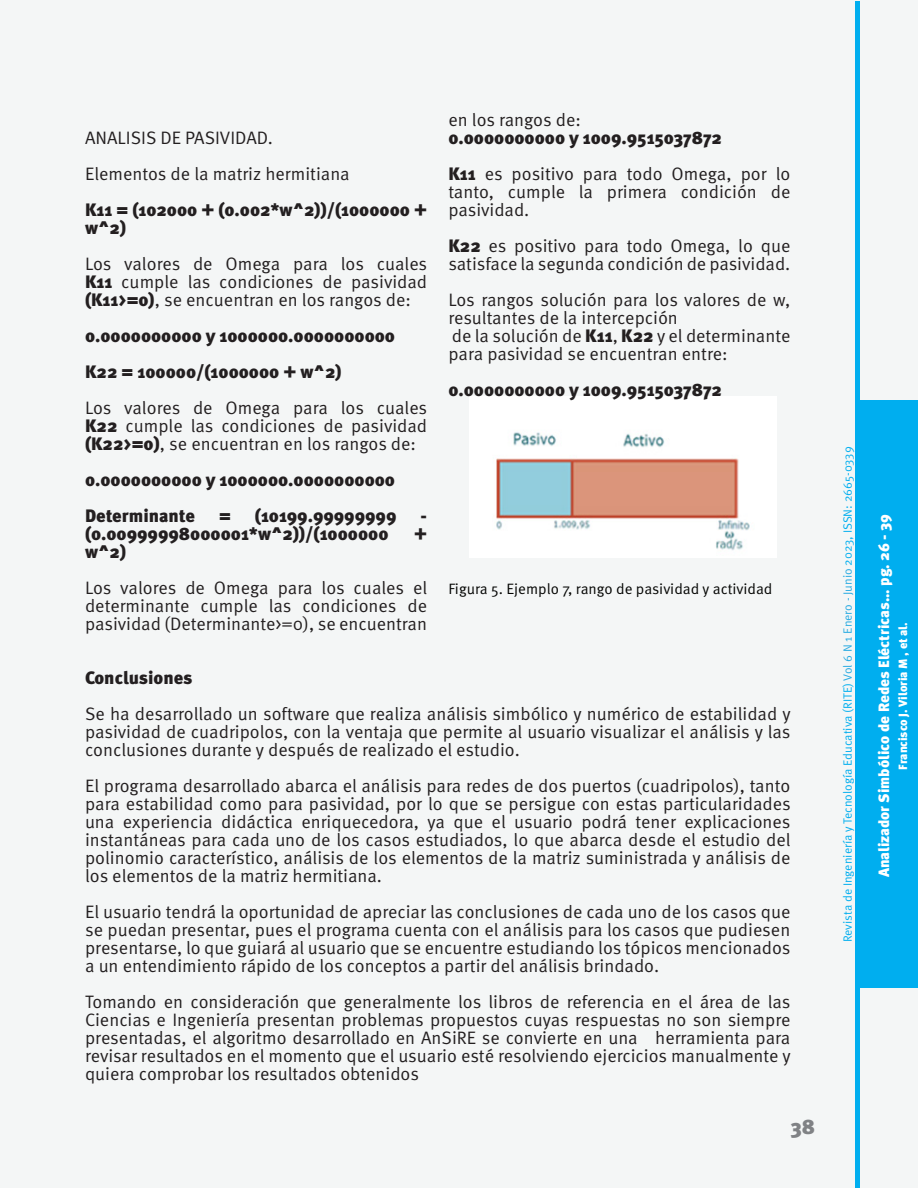
<style>
.page{position:relative;width:918px;height:1188px;background:#f4f6f6}
.page>*{position:absolute;margin:0;border:0;box-sizing:border-box;transform-origin:0 0}
.t1{font:900 21px "Meta Pro";color:#808285}
.txt{font:18px/18px "Meta Pro";color:#231f20;text-align:justify}
.txt-2{font:900 18px/18px "Meta Pro";color:#231f20}
.t2{font:900 15px "Meta Pro";color:#fff}
.Pie_Imagen{font:15px "Meta Pro";color:#040503}
.t3{font:12px "Meta Pro";color:#00aeef}
.t4{font:900 12px "Meta Pro";letter-spacing:-.005em;color:#fff}
.s1{font-weight:900}
.s2{color:#29abe2}
</style>
<div class="page">
<div style="left:859px;top:400px;width:59px;height:588px;background:#00aeef"></div>
<hr style="left:855px;top:2px;width:4px;height:1186px;background:#00aeef">
<img style="left:470px;top:397px;width:307px;height:161px">
<p class="txt" style="left:85px;top:129px;width:190px">ANALISIS DE PASIVIDAD.</p>
<p class="txt" style="left:85px;top:165px;width:266px">Elementos de la matriz hermitiana</p>
<p class="txt-2" style="left:85px;top:201px;width:344px">K11 = (102000 + (0.002*w^2))/(1000000 + w^2)</p>
<p class="txt" style="left:85px;top:255px;width:344px">Los valores de Omega para los cuales <span class="s1">K11</span> cumple las condiciones de pasividad <span class="s1">(K11&gt;=0)</span>, se encuentran en los rangos de:</p>
<p class="txt-2" style="left:85px;top:327px;width:312px">0.0000000000 y 1000000.0000000000</p>
<p class="txt-2" style="left:85px;top:363px;width:258px">K22 = 100000/(1000000 + w^2)</p>
<p class="txt" style="left:85px;top:399px;width:344px">Los valores de Omega para los cuales <span class="s1">K22</span> cumple las condiciones de pasividad <span class="s1">(K22&gt;=0)</span>, se encuentran en los rangos de:</p>
<p class="txt-2" style="left:85px;top:471px;width:312px">0.0000000000 y 1000000.0000000000</p>
<p class="txt-2" style="left:85px;top:507px;width:111px">Determinante</p>
<p class="txt-2" style="left:219px;top:507px;width:13px">=</p>
<p class="txt-2" style="left:255px;top:507px;width:143px">(10199.99999999</p>
<p class="txt-2" style="left:421px;top:507px;width:8px">-</p>
<p class="txt-2" style="left:85px;top:525px;width:305px">(0.00999998000001*w^2))/(1000000</p>
<p class="txt-2" style="left:414px;top:525px;width:14px">+</p>
<p class="txt-2" style="left:85px;top:543px;width:43px">w^2)</p>
<p class="txt" style="left:85px;top:579px;width:344px">Los valores de Omega para los cuales el determinante cumple las condiciones de pasividad (Determinante&gt;=0), se encuentran</p>
<p class="txt" style="left:448px;top:111px;width:134px">en los rangos de:</p>
<p class="txt-2" style="left:448px;top:129px;width:275px">0.0000000000 y 1009.9515037872</p>
<p class="txt" style="left:448px;top:165px;width:344px"><span class="s1">K11</span> es positivo para todo Omega, por lo tanto, cumple la primera condición de pasividad.</p>
<p class="txt" style="left:448px;top:237px;width:344px"><span class="s1">K22</span> es positivo para todo Omega, lo que satisface la segunda condición de pasividad.</p>
<p class="txt" style="left:448px;top:291px;width:344px">Los rangos solución para los valores de w, resultantes de la intercepción</p>
<p class="txt" style="left:448px;top:327px;width:344px">de la solución de <span class="s1">K11</span>, <span class="s1">K22</span> y el determinante para pasividad se encuentran entre:</p>
<p class="txt-2" style="left:448px;top:381px;width:275px">0.0000000000 y 1009.9515037872</p>
<p class="Pie_Imagen" style="left:448px;top:579px;width:326px">Figura 5. Ejemplo 7, rango de pasividad y actividad</p>
<p class="txt-2" style="left:85px;top:669px;width:109px">Conclusiones</p>
<p class="txt" style="left:85px;top:705px;width:707px">Se ha desarrollado un software que realiza análisis simbólico y numérico de estabilidad y pasividad de cuadripolos, con la ventaja que permite al usuario visualizar el análisis y las conclusiones durante y después de realizado el estudio.</p>
<p class="txt" style="left:85px;top:777px;width:707px">El programa desarrollado abarca el análisis para redes de dos puertos (cuadripolos), tanto para estabilidad como para pasividad, por lo que se persigue con estas particularidades una experiencia didáctica enriquecedora, ya que el usuario podrá tener explicaciones instantáneas para cada uno de los casos estudiados, lo que abarca desde el estudio del polinomio característico, análisis de los elementos de la matriz suministrada y análisis de los elementos de la matriz hermitiana.</p>
<p class="txt" style="left:85px;top:903px;width:707px">El usuario tendrá la oportunidad de apreciar las conclusiones de cada uno de los casos que se puedan presentar, pues el programa cuenta con el análisis para los casos que pudiesen presentarse, lo que guiará al usuario que se encuentre estudiando los tópicos mencionados a un entendimiento rápido de los conceptos a partir del análisis brindado.</p>
<p class="txt" style="left:85px;top:993px;width:707px">Tomando en consideración que generalmente los libros de referencia en el área de las Ciencias e Ingeniería presentan problemas propuestos cuyas respuestas no son siempre presentadas, el algoritmo desarrollado en AnSiRE se convierte en una herramienta para revisar resultados en el momento que el usuario esté resolviendo ejercicios manualmente y quiera comprobar los resultados obtenidos</p>
<p class="t1" style="left:790px;top:1113px;width:26px">38</p>
<p class="t3" style="left:840px;top:942px;width:497px;rotate:-90deg">Revista de Ingeniería y Tecnología Educativa (RITE) <span class="s2">Vol 6 N 1 Enero - Junio</span> 2023, ISSN: 2665-0339</p>
<p class="t2" style="left:875px;top:877px;width:365px;rotate:-90deg">Analizador Simbólico de Redes Eléctricas... pg. 26 - 39</p>
<p class="t4" style="left:895px;top:770px;width:149px;rotate:-90deg">Francisco J. Viloria M , et al.</p>
</div>
